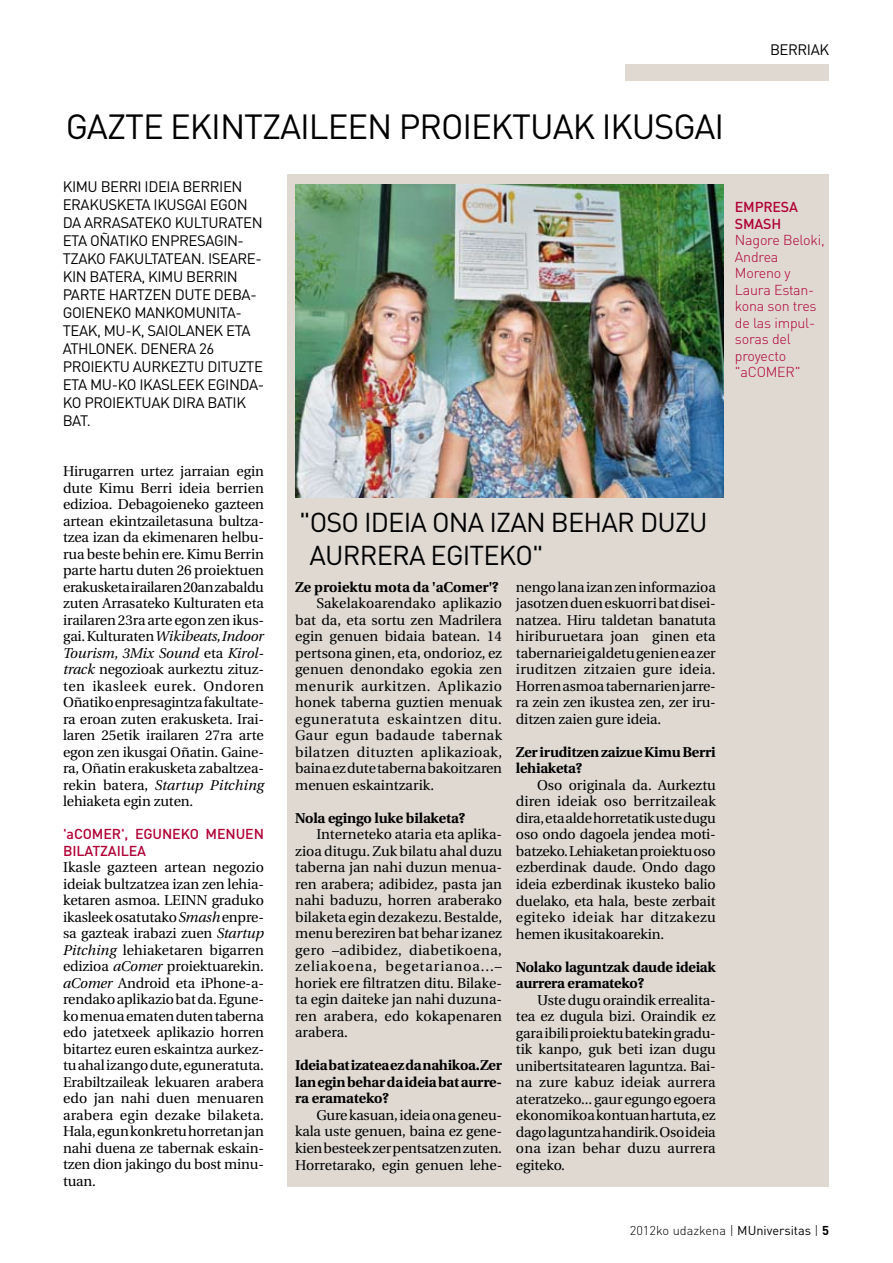
<style>
.page{position:relative;width:893px;height:1263px;background:#fff}
.page>*{position:absolute;margin:0;border:0;box-sizing:border-box;transform-origin:0 0}
.t1{font:34.5px "DIN";letter-spacing:-.03em;color:#000}
.t2{font:27px/32.4px "DIN";letter-spacing:-.03em;color:#000}
.t3{font:15px "DIN";letter-spacing:-.03em;color:#000}
.t4{font:14.25px/16.5px "Utopia";letter-spacing:-.01em;color:#000;text-align:justify}
.t5{font:700 14.25px/16.5px "Utopia";letter-spacing:-.015em;color:#000}
.t6{font:300 14.25px/16.5px "DIN";letter-spacing:-.015em;color:#b10034}
.t7{font:500 14.25px/16.5px "DIN";letter-spacing:-.01em;color:#b10034}
.t8{font:300 12.75px "DIN";color:#000}
.s1{font-style:italic}
.s2{font-weight:400}
.s3{font-weight:700}
</style>
<div class="page">
<div style="left:626px;top:64px;width:203px;height:16px;background:#dfd9d2"></div>
<div style="left:288px;top:174px;width:541px;height:1012px;background:#dfd9d2"></div>
<img style="left:296px;top:185px;width:427px;height:313px">
<p class="t3" style="left:770px;top:40px;width:61px">BERRIAK</p>
<h1 class="t1" style="left:66px;top:105px;width:41px">GAZTE</h1>
<h1 class="t1" style="left:170px;top:105px;width:556px">EKINTZAILEEN PROIEKTUAK IKUSGAI</h1>
<p class="t3" style="left:63px;top:177px;width:18px">KIMU</p>
<p class="t3" style="left:101px;top:177px;width:18px">BERRI</p>
<p class="t3" style="left:145px;top:177px;width:8px">IDEIA</p>
<p class="t3" style="left:182px;top:177px;width:10px">BERRIEN</p>
<p class="t3" style="left:63px;top:195px;width:10px">ERAKUSKETA</p>
<p class="t3" style="left:154px;top:195px;width:9px">IKUSGAI</p>
<p class="t3" style="left:210px;top:195px;width:10px">EGON</p>
<p class="t3" style="left:63px;top:213px;width:40px">DA ARRASATEKO</p>
<p class="t3" style="left:175px;top:213px;width:19px">KULTURATEN</p>
<p class="t3" style="left:63px;top:231px;width:9px">ETA</p>
<p class="t3" style="left:90px;top:231px;width:18px">OÑATIKO</p>
<p class="t3" style="left:151px;top:231px;width:18px">ENPRESAGIN</p>
<p class="t3" style="left:238px;top:231px;width:8px">-</p>
<p class="t3" style="left:63px;top:249px;width:10px">TZAKO</p>
<p class="t3" style="left:109px;top:249px;width:10px">FAKULTATEAN</p>
<p class="t3" style="left:201px;top:249px;width:62px">. ISEARE-</p>
<p class="t3" style="left:63px;top:267px;width:8px">KIN</p>
<p class="t3" style="left:90px;top:267px;width:10px">BATERA</p>
<p class="t3" style="left:141px;top:267px;width:25px">, KIMU</p>
<p class="t3" style="left:186px;top:267px;width:19px">BERRIN</p>
<p class="t3" style="left:63px;top:285px;width:10px">PARTE</p>
<p class="t3" style="left:109px;top:285px;width:10px">HARTZEN</p>
<p class="t3" style="left:175px;top:285px;width:10px">DUTE</p>
<p class="t3" style="left:214px;top:285px;width:44px">DEBA-</p>
<p class="t3" style="left:63px;top:303px;width:10px">GOIENEKO</p>
<p class="t3" style="left:134px;top:303px;width:22px">MANKOMUNITA</p>
<p class="t3" style="left:235px;top:303px;width:8px">-</p>
<p class="t3" style="left:63px;top:321px;width:10px">TEAK</p>
<p class="t3" style="left:97px;top:321px;width:69px">, MU-K, SAIOLANEK</p>
<p class="t3" style="left:226px;top:321px;width:9px">ETA</p>
<p class="t3" style="left:63px;top:339px;width:18px">ATHLONEK</p>
<p class="t3" style="left:134px;top:339px;width:27px">. DENERA</p>
<p class="t3" style="left:199px;top:339px;width:17px">26</p>
<p class="t3" style="left:63px;top:357px;width:10px">PROIEKTU</p>
<p class="t3" style="left:133px;top:357px;width:10px">AURKEZTU</p>
<p class="t3" style="left:207px;top:357px;width:9px">DITUZTE</p>
<p class="t3" style="left:63px;top:375px;width:9px">ETA</p>
<p class="t3" style="left:90px;top:375px;width:59px">MU-KO IKASLEEK</p>
<p class="t3" style="left:207px;top:375px;width:10px">EGINDA</p>
<p class="t3" style="left:258px;top:375px;width:8px">-</p>
<p class="t3" style="left:63px;top:393px;width:32px">KO PROIEKTUAK</p>
<p class="t3" style="left:173px;top:393px;width:9px">DIRA</p>
<p class="t3" style="left:207px;top:393px;width:9px">BATIK</p>
<p class="t3" style="left:63px;top:411px;width:30px">BAT.</p>
<p class="t4" style="left:63px;top:463px;width:203px">Hirugarren urtez jarraian egin dute Kimu Berri ideia berrien edizioa. Debagoieneko gazteen artean ekintzailetasuna bultza&shy;tzea izan da ekimenaren helbu&shy;rua beste behin ere. Kimu Berrin parte hartu duten 26 proiektuen erakusketa irailaren 20an zabaldu zuten Arrasateko Kulturaten eta irailaren 23ra arte egon zen ikus&shy;gai. Kulturaten <span class="s1">Wikibeats, Indoor Tourism, 3Mix Sound</span> eta <span class="s1">Kirol&shy;track</span> negozioak aurkeztu zituz&shy;ten ikasleek eurek. Ondoren Oñatiko enpresagintza fakultate&shy;ra eroan zuten erakusketa. Irai&shy;laren 25etik irailaren 27ra arte egon zen ikusgai Oñatin. Gaine&shy;ra, Oñatin erakusketa zabaltzea&shy;rekin batera, <span class="s1">Startup Pitching </span>lehiaketa egin zuten.</p>
<p class="t7" style="left:63px;top:825px;width:100px">'ACOMER', EGUNEKO</p>
<p class="t7" style="left:206px;top:825px;width:22px">MENUEN</p>
<p class="t7" style="left:63px;top:842px;width:30px">BILATZAI</p>
<p class="t7" style="left:121px;top:842px;width:17px">LEA</p>
<p class="t4" style="left:63px;top:860px;width:203px">Ikasle gazteen artean negozio ideiak bultzatzea izan zen lehia&shy;ketaren asmoa. LEINN graduko ikasleek osatutako <span class="s1">Smash</span> enpre&shy;sa gazteak irabazi zuen <span class="s1">Startup Pitching</span> lehiaketaren bigarren edizioa <span class="s1">aComer</span> proiektuarekin. <span class="s1">aComer</span> Android eta iPhone-a&shy;rendako aplikazio bat da. Egune&shy;ko menua ematen duten taberna edo jatetxeek aplikazio horren bitartez euren eskaintza aurkez&shy;tu ahal izango dute, eguneratuta.<br>Erabiltzaileak lekuaren arabera edo jan nahi duen menuaren arabera egin dezake bilaketa.<br>Hala, egun konkretu horretan jan nahi duena ze tabernak eskain&shy;tzen dion jakingo du bost minu&shy;tuan.</p>
<p class="t7" style="left:735px;top:198px;width:65px">EM PRESA<br>SMASH</p>
<p class="t6" style="left:735px;top:232px;width:91px">Nagore Beloki,<br>Andrea<br>Moreno y<br>Laura Estan&shy;kona son tres de las impul&shy;soras del proyecto "aCOMER"</p>
<h2 class="t2" style="left:310px;top:506px;width:400px;text-indent:-11px">"OSO IDEIA ONA IZAN BEHAR DUZU<br>AURRERA EGITEKO"</h2>
<p class="t5" style="left:295px;top:579px;width:205px">Ze proiektu mota da 'aComer'?</p>
<p class="t4" style="left:295px;top:595px;width:209px;text-indent:21px">Sakelakoarendako aplikazio bat da, eta sortu zen Madrilera egin genuen bidaia batean. 14 pertsona ginen, eta, ondorioz, ez genuen denondako egokia zen menurik aurkitzen. Aplikazio honek taberna guztien menuak eguneratuta eskaintzen ditu.<br>Gaur egun badaude tabernak bilatzen dituzten aplikazioak, baina ez dute taberna bakoitzaren menuen eskaintzarik.</p>
<p class="t5" style="left:295px;top:810px;width:172px">Nola egingo luke bilaketa?</p>
<p class="t4" style="left:295px;top:827px;width:208px;text-indent:21px">Interneteko ataria eta aplika&shy;zioa ditugu. Zuk bilatu ahal duzu taberna jan nahi duzun menua&shy;ren arabera; adibidez, pasta jan nahi baduzu, horren araberako bilaketa egin dezakezu. Bestalde, menu bereziren bat behar izanez gero –adibidez, diabetikoena, zeliakoena, begetarianoa...– horiek ere filtratzen ditu. Bilake&shy;ta egin daiteke jan nahi duzuna&shy;ren arabera, edo kokapenaren arabera.</p>
<p class="t5" style="left:295px;top:1057px;width:208px;text-align:justify">Ideia bat izatea ez da nahikoa. Zer lan egin behar da ideia bat aurre&shy;ra eramateko?</p>
<p class="t4" style="left:295px;top:1107px;width:209px;text-indent:21px">Gure kasuan, ideia ona geneu&shy;kala uste genuen, baina ez gene&shy;kien besteek zer pentsatzen zuten.<br>Horretarako, egin genuen lehe-</p>
<p class="t4" style="left:516px;top:579px;width:201px">nengo lana izan zen informazioa jasotzen duen eskuorri bat disei&shy;natzea. Hiru taldetan banatuta hiriburuetara joan ginen eta tabernariei galdetu genien ea zer iruditzen zitzaien gure ideia.<br>Horren asmoa tabernarien jarre&shy;ra zein zen ikustea zen, zer iru&shy;ditzen zaien gure ideia.</p>
<p class="t5" style="left:516px;top:744px;width:201px">Zer iruditzen zaizue Kimu Berri lehiaketa?</p>
<p class="t4" style="left:516px;top:777px;width:201px;text-indent:21px">Oso originala da. Aurkeztu diren ideiak oso berritzaileak dira, eta alde horretatik uste dugu oso ondo dagoela jendea moti&shy;batzeko. Lehiaketan proiektu oso ezberdinak daude. Ondo dago ideia ezberdinak ikusteko balio duelako, eta hala, beste zerbait egiteko ideiak har ditzakezu hemen ikusitakoarekin.</p>
<p class="t5" style="left:516px;top:958px;width:201px">Nolako laguntzak daude ideiak aurrera eramateko?</p>
<p class="t4" style="left:516px;top:992px;width:201px;text-indent:21px">Uste dugu oraindik errealita&shy;tea ez dugula bizi. Oraindik ez gara ibili proiektu batekin gradu&shy;tik kanpo, guk beti izan dugu unibertsitatearen laguntza. Bai&shy;na zure kabuz ideiak aurrera ateratzeko... gaur egungo egoera ekonomikoa kontuan hartuta, ez dago laguntza handirik. Oso ideia ona izan behar duzu aurrera egiteko.</p>
<p class="t8" style="left:630px;top:1223px;width:201px">2012ko udazkena | <span class="s2">MUNIVERSITAS</span> | <span class="s3">5</span></p>
</div>
